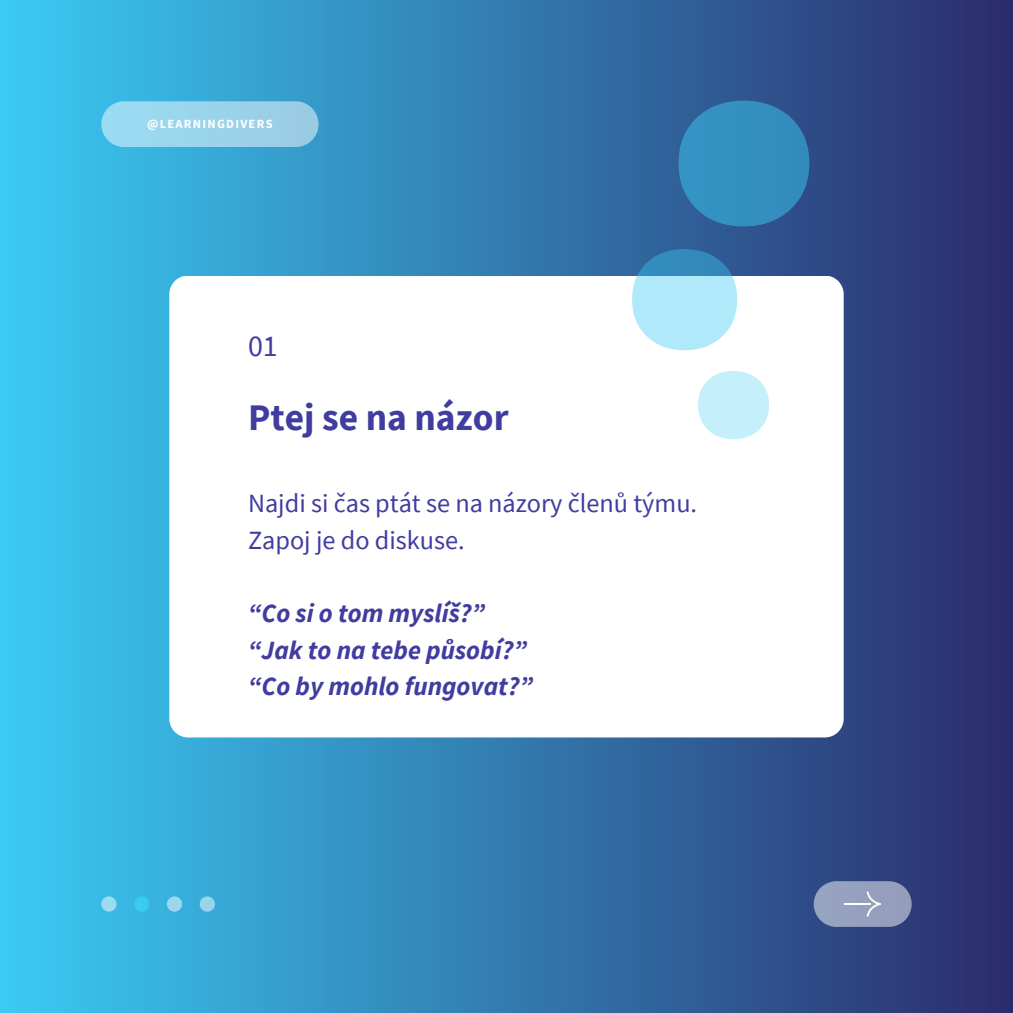
<style>
.page{position:relative;width:1013px;height:1013px;background:#fff}
.page>*{position:absolute;margin:0;border:0;box-sizing:border-box;transform-origin:0 0}
.t1{font:700 37.5px "Source Sans Pro";color:#413ca0}
.t2{font:30px "Source Sans Pro";color:#413ca0}
.t3{font:italic 700 26.25px/36.5px "Source Sans Pro";color:#413ca0}
.t4{font:26.25px/36.5px "Source Sans Pro";color:#413ca0}
.t5{font:700 12.5px "Source Sans Pro";letter-spacing:.1em;color:#fff}
</style>
<div class="page">
<div style="left:0;top:0;width:1012px;height:1012px;background:linear-gradient(to right,#3acbf4,#2b2c6b)"></div>
<svg style="left:169px;top:275px;width:674px;height:462px"></svg>
<svg style="left:101px;top:896px;width:16px;height:15px"></svg>
<div style="left:134px;top:896px;width:15px;height:15px;background:#3acbf4;border-radius:50%"></div>
<div style="left:167px;top:896px;width:15px;height:15px;background:#9ad7ed;border-radius:50%"></div>
<div style="left:200px;top:896px;width:15px;height:15px;background:#9ad4eb;border-radius:50%"></div>
<svg style="left:813px;top:881px;width:98px;height:45px;background:#8d99b9"></svg>
<svg style="left:678px;top:101px;width:131px;height:125px;background:#3284b7"></svg>
<svg style="left:632px;top:249px;width:105px;height:101px;background:#96cee6"></svg>
<svg style="left:698px;top:371px;width:71px;height:68px"></svg>
<svg style="left:101px;top:101px;width:217px;height:46px;background:#95d1e9"></svg>
<h3 class="t5" style="left:147px;top:115px;width:127px">@LEARNINGDIVERS</h3>
<p class="t2" style="left:248px;top:326px;width:31px">01</p>
<h1 class="t1" style="left:248px;top:393px;width:262px">Ptej se na názor</h1>
<p class="t4" style="left:248px;top:484px;width:450px">Najdi si čas ptát se na názory členů týmu.<br>Zapoj je do diskuse.</p>
<p class="t3" style="left:248px;top:594px;width:286px">“Co si o tom myslíš?” “Jak to na tebe působí?” “Co by mohlo fungovat?”</p>
</div>
